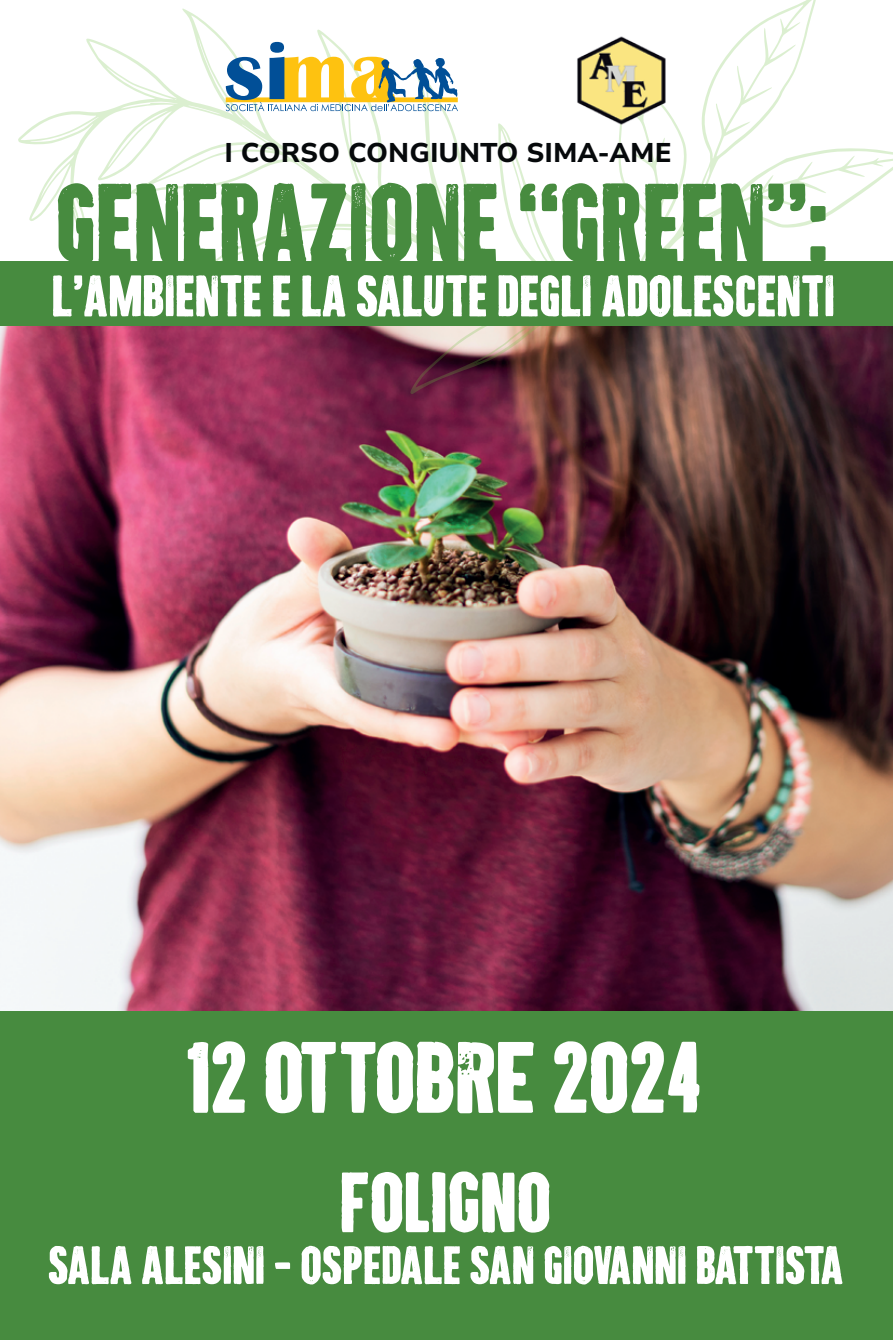
<style>
.page{position:relative;width:893px;height:1340px;background:#fff}
.page>*{position:absolute;margin:0;border:0;box-sizing:border-box;transform-origin:0 0}
.t1{font:112.5px "Citizen Carto";color:#478b3f}
.t2{font:101.25px "Citizen Carto";color:#fff}
.t3{font:85.5px "Citizen Carto";color:#fff}
.t4{font:58.5px "Citizen Carto";color:#fff}
.t5{font:54px "Citizen Carto";color:#fff}
.t6{font:800 27px "Nunito Sans 10 pt";color:#06090b}
</style>
<div class="page">
<img style="left:0;top:325px;width:893px;height:686px">
<svg style="left:18px;top:9px;width:662px;height:385px"></svg>
<svg style="left:594px;top:0;width:299px;height:261px"></svg>
<div style="left:0;top:1011px;width:893px;height:328px;background:#478b3f"></div>
<div style="left:0;top:261px;width:893px;height:64px;background:#478b3f"></div>
<img style="left:573px;top:32px;width:97px;height:96px">
<svg style="left:226px;top:42px;width:232px;height:69px"></svg>
<p class="t6" style="left:224px;top:134px;width:449px">I CORSO CONGIUNTO SIMA-AME</p>
<h1 class="t1" style="left:58px;top:162px;width:775px">GENERAZIONE “GREEN”:</h1>
<p class="t4" style="left:53px;top:264px;width:785px">L’AMBIENTE E LA SALUTE DEGLI ADOLESCENTI</p>
<h2 class="t2" style="left:188px;top:1022px;width:517px">12 OTTOBRE 2024</h2>
<h3 class="t3" style="left:342px;top:1155px;width:213px">FOLIGNO</h3>
<p class="t5" style="left:49px;top:1235px;width:797px">SALA ALESINI - OSPEDALE SAN GIOVANNI BATTISTA</p>
</div>
